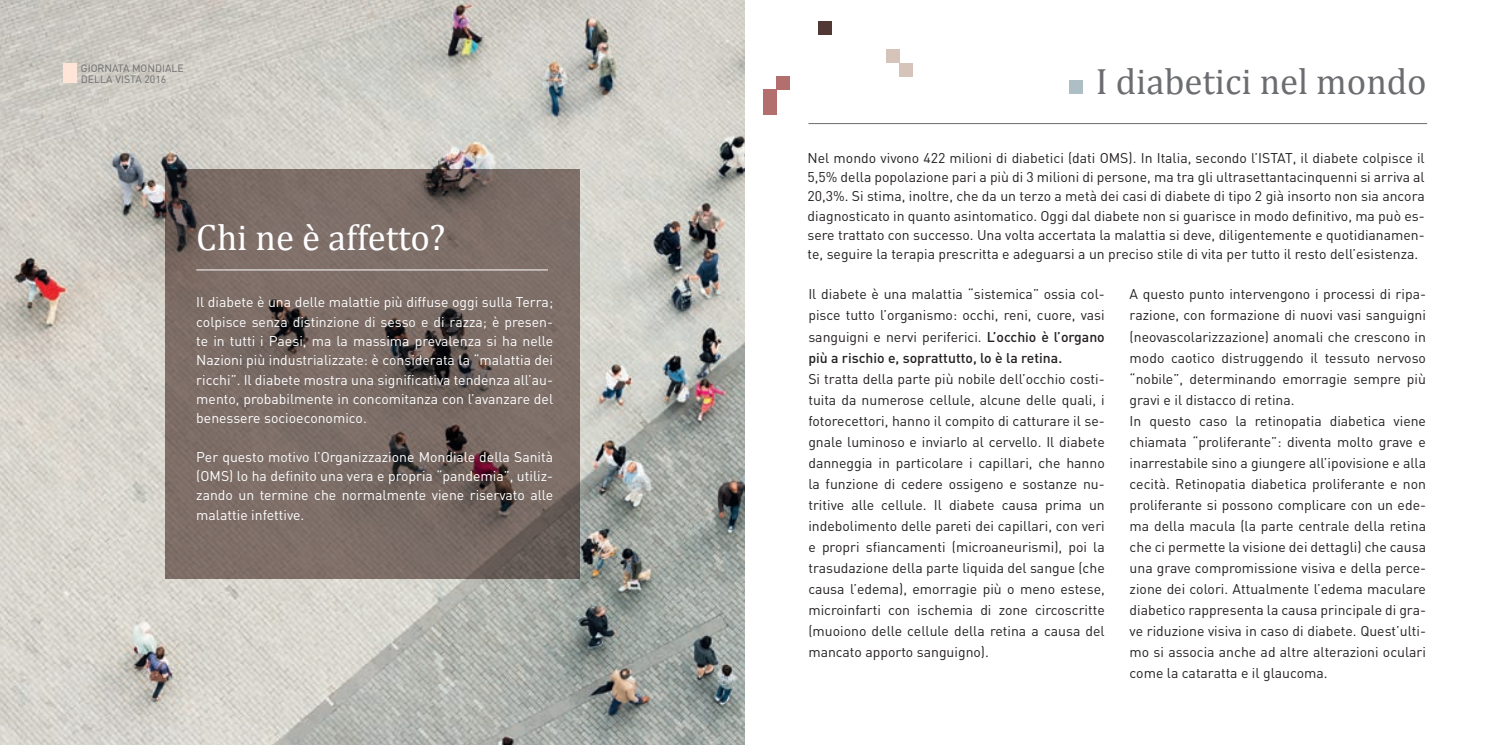
<style>
.page{position:relative;width:1489px;height:745px;background:#fff}
.page>*{position:absolute;margin:0;border:0;box-sizing:border-box;transform-origin:0 0}
.t1{font:36.75px "Cambria";color:#6c6d70}
.t2{font:36.75px "Cambria";color:#fff}
.t3{font:14px/21px "DIN";color:#231f20;text-align:justify}
.t4{font:14px/19.2px "DIN";color:#fff;text-align:justify}
.t5{font:10.5px/11.4px "DIN";color:#6c6d70}
.s1{font-weight:500}
</style>
<div class="page">
<img style="left:0;top:0;width:744px;height:744px">
<div style="left:63px;top:63px;width:13px;height:20px;background:#fee5d7"></div>
<svg style="left:165px;top:169px;width:414px;height:409px;background:#766761"></svg>
<hr style="left:196px;top:269px;width:352px;height:1px;background:#fff">
<div style="left:776px;top:76px;width:14px;height:13px;background:#b36f6e"></div>
<div style="left:763px;top:89px;width:13px;height:25px;background:#b36f6e"></div>
<div style="left:818px;top:22px;width:13px;height:13px;background:#513835"></div>
<div style="left:1069px;top:80px;width:13px;height:13px;background:#adbfc4"></div>
<div style="left:885px;top:50px;width:14px;height:13px;background:#d6c4bb"></div>
<div style="left:899px;top:63px;width:13px;height:13px;background:#d6c4bb"></div>
<hr style="left:808px;top:123px;width:618px;height:1px;background:#6c6d70">
<p class="t5" style="left:81px;top:62px;width:104px">GIORNATA MONDIALE<br>DELLA VISTA 2016</p>
<h1 class="t2" style="left:196px;top:215px;width:251px">Chi ne è affetto?</h1>
<p class="t4" style="left:196px;top:292px;width:358px">Il diabete è una delle malattie più diffuse oggi sulla Terra; colpisce senza distinzione di sesso e di razza; è presen&shy;te in tutti i Paesi, ma la massima prevalenza si ha nelle Nazioni più industrializzate: è considerata la “malattia dei ricchi”. Il diabete mostra una significativa tendenza all’au&shy;mento, probabilmente in concomitanza con l’avanzare del benessere socioeconomico.</p>
<p class="t4" style="left:196px;top:446px;width:358px">Per questo motivo l’Organizzazione Mondiale della Sanità (OMS) lo ha definito una vera e propria “pandemia”, utiliz&shy;zando un termine che normalmente viene riservato alle malattie infettive.</p>
<h1 class="t1" style="left:1095px;top:59px;width:332px">I diabetici nel mondo</h1>
<p class="t3" style="left:807px;top:148px;width:618px;line-height:19.2px">Nel mondo vivono 422 milioni di diabetici (dati OMS). In Italia, secondo l’ISTAT, il diabete colpisce il 5,5% della popolazione pari a più di 3 milioni di persone, ma tra gli ultrasettantacinquenni si arriva al 20,3%. Si stima, inoltre, che da un terzo a metà dei casi di diabete di tipo 2 già insorto non sia ancora diagnosticato in quanto asintomatico. Oggi dal diabete non si guarisce in modo definitivo, ma può es&shy;sere trattato con successo. Una volta accertata la malattia si deve, diligentemente e quotidianamen&shy;te, seguire la terapia prescritta e adeguarsi a un preciso stile di vita per tutto il resto dell’esistenza.</p>
<p class="t3" style="left:808px;top:283px;width:298px">Il diabete è una malattia “sistemica” ossia col&shy;pisce tutto l’organismo: occhi, reni, cuore, vasi sanguigni e nervi periferici. <span class="s1">L’occhio è l’organo più a rischio e, soprattutto, lo è la retina.</span></p>
<p class="t3" style="left:808px;top:367px;width:298px">Si tratta della parte più nobile dell’occhio costi&shy;tuita da numerose cellule, alcune delle quali, i fotorecettori, hanno il compito di catturare il se&shy;gnale luminoso e inviarlo al cervello. Il diabete danneggia in particolare i capillari, che hanno la funzione di cedere ossigeno e sostanze nu&shy;tritive alle cellule. Il diabete causa prima un indebolimento delle pareti dei capillari, con veri e propri sfiancamenti (microaneurismi), poi la trasudazione della parte liquida del sangue (che causa l’edema), emorragie più o meno estese, microinfarti con ischemia di zone circoscritte (muoiono delle cellule della retina a causa del mancato apporto sanguigno).</p>
<p class="t3" style="left:1129px;top:283px;width:298px;text-align:left">A questo punto intervengono i processi di ripa&shy;razione, con formazione di nuovi vasi sanguigni (neovascolarizzazione) anomali che crescono in modo caotico distruggendo il tessuto nervoso “nobile”, determinando emorragie sempre più gravi e il distacco di retina.<br>In questo caso la retinopatia diabetica viene chiamata “proliferante”: diventa molto grave e inarrestabile sino a giungere all’ipovisione e alla cecità. Retinopatia diabetica proliferante e non proliferante si possono complicare con un ede&shy;ma della macula (la parte centrale della retina che ci permette la visione dei dettagli) che causa una grave compromissione visiva e della perce&shy;zione dei colori. Attualmente l’edema maculare diabetico rappresenta la causa principale di gra&shy;ve riduzione visiva in caso di diabete. Quest’ulti&shy;mo si associa anche ad altre alterazioni oculari come la cataratta e il glaucoma.</p>
</div>
